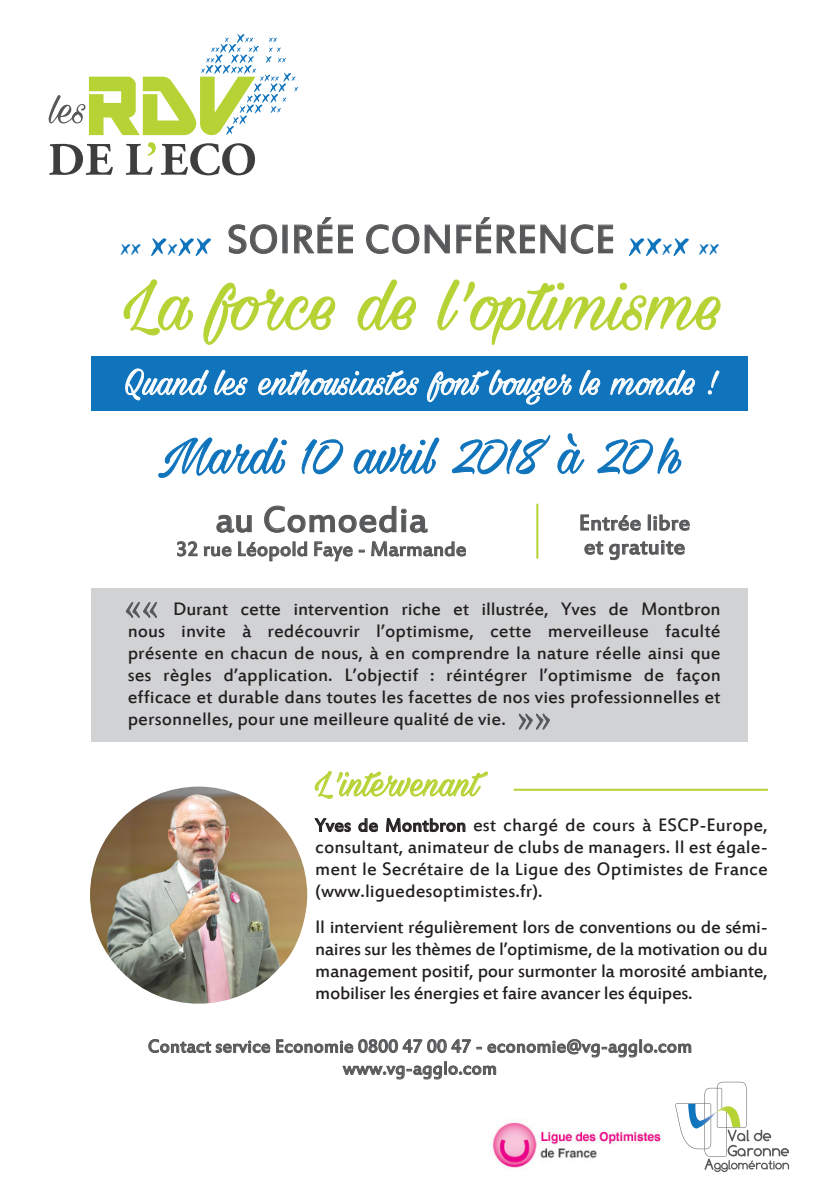
<style>
.page{position:relative;width:840px;height:1191px;background:#fff}
.page>*{position:absolute;margin:0;border:0;box-sizing:border-box;transform-origin:0 0}
.t1{font:82px "Milasian Circa PERSONAL";color:#b5d334}
.t2{font:69.6px "The Nauti Gal ROB";color:#57585a;scale:.83 1}
.t3{font:58px "Milasian Circa PERSONAL";color:#1074bc}
.t4{font:43.8px "Estrangelo Edessa";color:#57585a}
.t5{font:40px "Milasian Circa PERSONAL";letter-spacing:.01em;color:#fff}
.t6{font:40px "Milasian Circa PERSONAL";color:#b5d334}
.t7{font:40px "Estrangelo Edessa";color:#57585a}
.t8{font:24px/24px "Estrangelo Edessa";color:#57585a}
.t9{font:22px "Estrangelo Edessa";color:#57585a}
.t10{font:20px/22px "Estrangelo Edessa";color:#231f20;text-align:justify}
.t11{font:20px/22px "Estrangelo Edessa";color:#57585a;text-align:center}
.s1{font-family:"Hand Test";font-size:37.2px;color:#1074bc}
.s2{font-family:"Hand Test";font-size:61.4px;color:#1074bc}
.s3{font-family:"The Nauti Gal ROB";font-size:69.6px}
</style>
<div class="page">
<div style="left:91px;top:588px;width:656px;height:154px;background:#d1d2d4"></div>
<svg style="left:49px;top:34px;width:249px;height:101px"></svg>
<svg style="left:49px;top:142px;width:206px;height:33px"></svg>
<svg style="left:228px;top:224px;width:49px;height:30px"></svg>
<svg style="left:294px;top:217px;width:59px;height:37px"></svg>
<svg style="left:366px;top:217px;width:247px;height:37px"></svg>
<svg style="left:123px;top:279px;width:71px;height:57px"></svg>
<svg style="left:203px;top:282px;width:132px;height:63px"></svg>
<svg style="left:357px;top:279px;width:59px;height:52px"></svg>
<svg style="left:437px;top:279px;width:283px;height:66px"></svg>
<div style="left:91px;top:356px;width:656px;height:55px;background:#1074bc"></div>
<svg style="left:707px;top:370px;width:12px;height:25px"></svg>
<svg style="left:125px;top:368px;width:569px;height:110px"></svg>
<svg style="left:314px;top:771px;width:174px;height:28px"></svg>
<svg style="left:314px;top:818px;width:37px;height:14px"></svg>
<svg style="left:358px;top:818px;width:20px;height:14px"></svg>
<svg style="left:386px;top:817px;width:79px;height:15px"></svg>
<img style="left:90px;top:786px;width:217px;height:217px">
<hr style="left:513px;top:788px;width:254px;height:2px;background:#b5d334">
<svg style="left:125px;top:602px;width:32px;height:16px"></svg>
<svg style="left:518px;top:713px;width:32px;height:17px"></svg>
<svg style="left:148px;top:1039px;width:640px;height:133px"></svg>
<svg style="left:216px;top:514px;width:36px;height:19px"></svg>
<svg style="left:264px;top:505px;width:164px;height:28px"></svg>
<svg style="left:177px;top:541px;width:130px;height:21px"></svg>
<svg style="left:314px;top:541px;width:39px;height:21px"></svg>
<svg style="left:371px;top:541px;width:95px;height:16px"></svg>
<svg style="left:580px;top:514px;width:61px;height:17px"></svg>
<svg style="left:648px;top:514px;width:41px;height:17px"></svg>
<svg style="left:584px;top:540px;width:101px;height:20px"></svg>
<hr style="left:536px;top:504px;width:2px;height:54px;background:#b5d334">
<img style="left:489px;top:1119px;width:176px;height:53px">
<h3 class="t4" style="left:120px;top:218px;width:600px"><span class="s1">xx</span> <span class="s2">x</span><span class="s1">x</span><span class="s2">xx</span> SOIRÉE CONFÉRENCE <span class="s2">xx</span><span class="s1">x</span><span class="s2">x</span> <span class="s1">xx</span></h3>
<h1 class="t1" style="left:124px;top:256px;width:602px">La force de l’optimisme</h1>
<h3 class="t5" style="left:126px;top:359px;width:589px">Quand les enthousiastes font bouger le monde !</h3>
<h3 class="t3" style="left:159px;top:421px;width:523px">Mardi <span class="s3">10</span> avril <span class="s3">2018</span> à <span class="s3">20</span> h</h3>
<h3 class="t7" style="left:215px;top:499px;width:213px">au Comoedia</h3>
<p class="t9" style="left:176px;top:538px;width:292px">32 rue Léopold Faye - Marmande</p>
<p class="t8" style="left:578px;top:512px;width:113px">Entrée libre et gratuite</p>
<h2 class="t2" style="left:123px;top:568px;width:43px">««</h2>
<p class="t10" style="left:128px;top:599px;width:594px;text-indent:45px">Durant cette intervention riche et illustrée, Yves de Montbron nous invite à redécouvrir l’optimisme, cette merveilleuse faculté présente en chacun de nous, à en comprendre la nature réelle ainsi que ses règles d’application. L’objectif : réintégrer l’optimisme de façon efficace et durable dans toutes les facettes de nos vies professionnelles et personnelles, pour une meilleure qualité de vie.</p>
<h2 class="t2" style="left:514px;top:680px;width:43px">»»</h2>
<h3 class="t6" style="left:315px;top:760px;width:165px">L’intervenant</h3>
<p class="t10" style="left:315px;top:815px;width:454px">Yves de Montbron est chargé de cours à ESCP-Europe, consultant, animateur de clubs de managers. Il est égale&shy;ment le Secrétaire de la Ligue des Optimistes de France (www.liguedesoptimistes.fr).</p>
<p class="t10" style="left:315px;top:917px;width:454px">Il intervient régulièrement lors de conventions ou de sémi&shy;naires sur les thèmes de l’optimisme, de la motivation ou du management positif, pour surmonter la morosité ambiante, mobiliser les énergies et faire avancer les équipes.</p>
<p class="t11" style="left:148px;top:1036px;width:545px">Contact service Economie 0800 47 00 47 - economie@vg-agglo.com www.vg-agglo.com</p>
</div>
